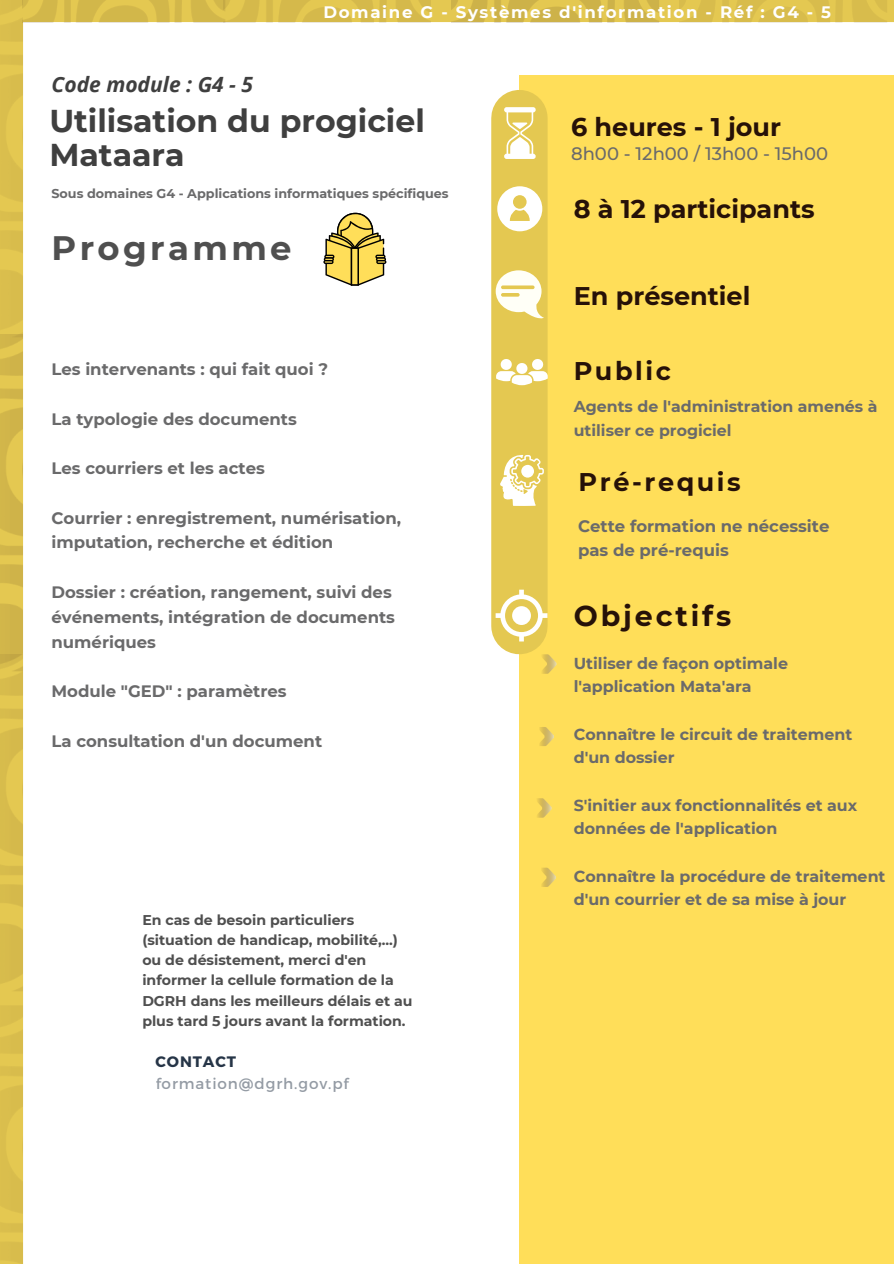
<style>
.page{position:relative;width:894px;height:1264px;background:#fff}
.page>*{position:absolute;margin:0;border:0;box-sizing:border-box;transform-origin:0 0}
.t1{font:700 33.75px "Montserrat";letter-spacing:.1em;color:#4f4f4f}
.t2{font:700 31.5px/33.8px "Montserrat";color:#3f3f3f}
.t3{font:700 28.5px "Montserrat";letter-spacing:.1em;color:#261108}
.t4{font:700 25.5px "Montserrat";color:#261108}
.t5{font:700 25.5px "Montserrat";letter-spacing:.1em;color:#261108}
.t6{font:italic 700 21px "Open Sans";color:#3f3f3f}
.t7{font:500 18px "Montserrat";color:#6a6a6b}
.t8{font:700 16.65px "Montserrat";letter-spacing:.1em;color:#fff}
.t9{font:700 16.5px/24.8px "Montserrat";color:#6a6a6b}
.t10{font:700 15.9px/23.7px "Montserrat";color:#6a6a6b}
.t11{font:700 15.75px/23.7px "Montserrat";color:#6a6a6b}
.t12{font:15.15px "Montserrat";letter-spacing:.06em;color:#263547}
.t13{font:700 15.15px "Montserrat";letter-spacing:.06em;color:#263547}
.t14{font:700 14.1px/20.2px "Montserrat";color:#4f4f4f}
.t15{font:700 12.75px "Montserrat";color:#6a6a6b}
</style>
<div class="page">
<img style="left:23px;top:0;width:200px;height:22px">
<div style="left:519px;top:75px;width:374px;height:1188px;background:#ffde59"></div>
<div style="left:491px;top:118px;width:56px;height:508px;background:#e4c851"></div>
<svg style="left:504px;top:107px;width:31px;height:52px"></svg>
<svg style="left:497px;top:186px;width:45px;height:45px"></svg>
<svg style="left:500px;top:455px;width:43px;height:51px"></svg>
<svg style="left:496px;top:359px;width:51px;height:26px"></svg>
<hr style="left:376px;top:260px;width:10px;height:4px;background:#000;border-radius:2px">
<hr style="left:323px;top:260px;width:10px;height:4px;background:#7c7c7c;border-radius:2px">
<svg style="left:324px;top:212px;width:61px;height:73px"></svg>
<svg style="left:495px;top:270px;width:49px;height:49px"></svg>
<svg style="left:501px;top:285px;width:33px;height:4px"></svg>
<svg style="left:501px;top:293px;width:18px;height:4px"></svg>
<svg style="left:495px;top:589px;width:52px;height:52px"></svg>
<img style="left:223px;top:0;width:228px;height:22px">
<img style="left:451px;top:0;width:228px;height:22px">
<img style="left:679px;top:0;width:214px;height:22px">
<img style="left:0;top:0;width:23px;height:334px">
<img style="left:0;top:334px;width:23px;height:320px">
<img style="left:0;top:654px;width:23px;height:609px">
<svg style="left:542px;top:654px;width:14px;height:19px"></svg>
<svg style="left:540px;top:727px;width:13px;height:19px"></svg>
<svg style="left:537px;top:798px;width:14px;height:19px"></svg>
<svg style="left:542px;top:867px;width:13px;height:20px"></svg>
<p class="t6" style="left:51px;top:69px;width:203px">Code module : G4 - 5</p>
<p class="t8" style="left:323px;top:2px;width:509px">Domaine G - Systèmes d'information - Réf : G4 - 5</p>
<p class="t2" style="left:49px;top:103px;width:377px">Utilisation du progiciel<br>Mataara</p>
<p class="t15" style="left:51px;top:186px;width:398px">Sous domaines G4 - Applications informatiques spécifiques</p>
<p class="t1" style="left:51px;top:228px;width:241px">Programme</p>
<p class="t9" style="left:51px;top:356px;width:278px">Les intervenants : qui fait quoi ?</p>
<p class="t9" style="left:51px;top:406px;width:247px">La typologie des documents</p>
<p class="t9" style="left:51px;top:456px;width:215px">Les courriers et les actes</p>
<p class="t9" style="left:51px;top:505px;width:351px">Courrier : enregistrement, numérisation, imputation, recherche et édition</p>
<p class="t9" style="left:51px;top:579px;width:345px">Dossier : création, rangement, suivi des événements, intégration de documents numériques</p>
<p class="t9" style="left:51px;top:679px;width:236px">Module "GED" : paramètres</p>
<p class="t9" style="left:51px;top:728px;width:272px">La consultation d'un document</p>
<p class="t14" style="left:142px;top:909px;width:272px">En cas de besoin particuliers (situation de handicap, mobilité,...) ou de désistement, merci d'en informer la cellule formation de la DGRH dans les meilleurs délais et au plus tard 5 jours avant la formation.</p>
<p class="t13" style="left:155px;top:1052px;width:82px">CONTACT</p>
<p class="t12" style="left:155px;top:1073px;width:195px">formation@dgrh.gov.pf</p>
<p class="t4" style="left:571px;top:111px;width:211px">6 heures - 1 jour</p>
<p class="t7" style="left:571px;top:143px;width:259px">8h00 - 12h00 / 13h00 - 15h00</p>
<p class="t4" style="left:573px;top:193px;width:242px">8 à 12 participants</p>
<p class="t4" style="left:573px;top:280px;width:178px">En présentiel</p>
<p class="t4" style="left:573px;top:355px;width:98px">Public</p>
<p class="t11" style="left:573px;top:395px;width:305px">Agents de l'administration amenés à utiliser ce progiciel</p>
<p class="t5" style="left:578px;top:466px;width:164px">Pré-requis</p>
<p class="t9" style="left:578px;top:513px;width:253px">Cette formation ne nécessite pas de pré-requis</p>
<p class="t3" style="left:573px;top:598px;width:159px">Objectifs</p>
<p class="t10" style="left:573px;top:651px;width:216px">Utiliser de façon optimale l'application Mata'ara</p>
<p class="t10" style="left:573px;top:722px;width:280px">Connaître le circuit de traitement d'un dossier</p>
<p class="t10" style="left:573px;top:793px;width:285px">S'initier aux fonctionnalités et aux données de l'application</p>
<p class="t10" style="left:573px;top:864px;width:313px">Connaître la procédure de traitement d'un courrier et de sa mise à jour</p>
</div>
